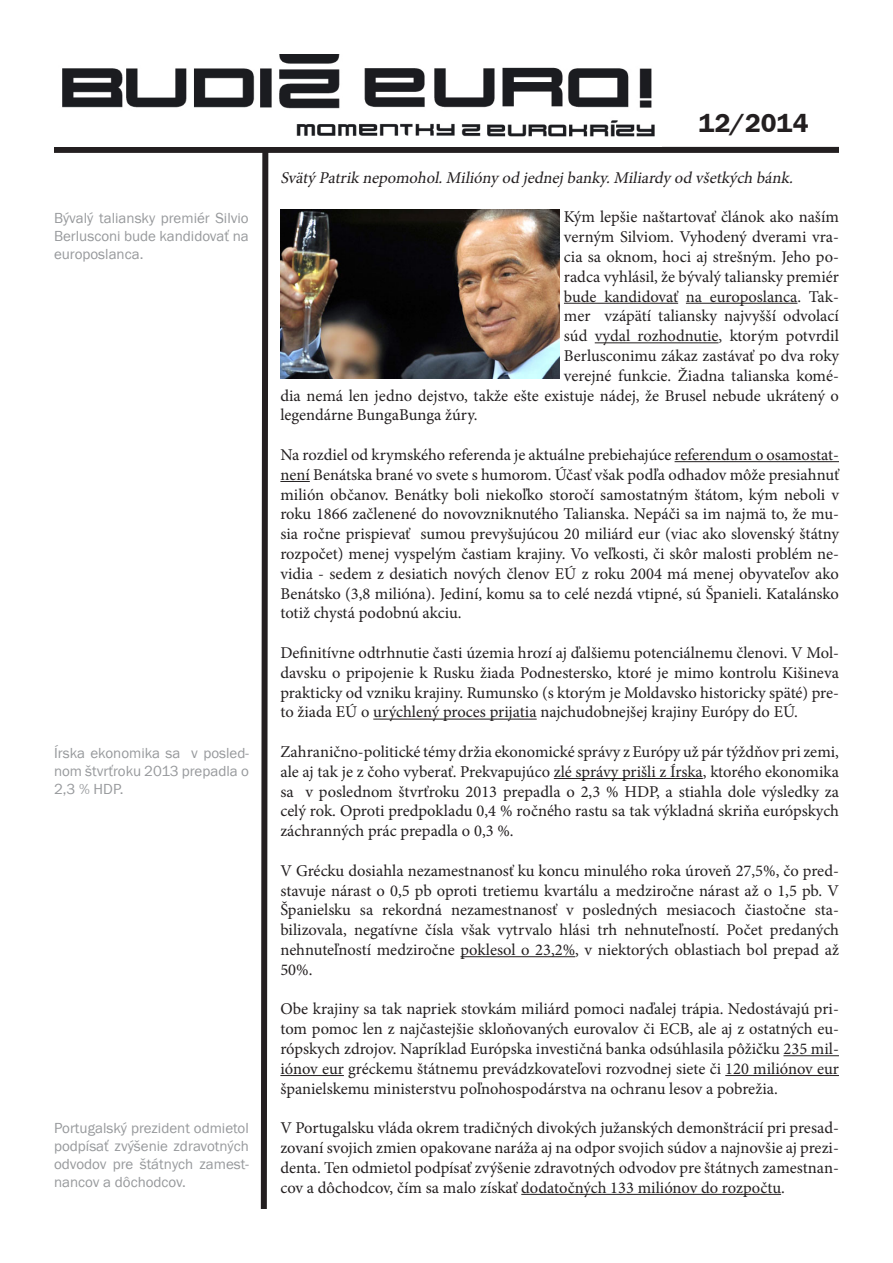
<style>
.page{position:relative;width:893px;height:1263px;background:#fff}
.page>*{position:absolute;margin:0;border:0;box-sizing:border-box;transform-origin:0 0}
.t1{font:600 27px "Franklin Gothic Itc TEE";letter-spacing:.01em;color:#231f20}
.t2{font:16.5px/19.8px "Minion Pro";color:#231f20;text-align:justify}
.t3{font:italic 16.5px "Minion Pro";color:#231f20}
.t4{font:15px/18px "Franklin Gothic Itc TEE";color:#97999c;text-align:justify}
</style>
<div class="page">
<div style="left:54px;top:147px;width:785px;height:6px;background:#231f20"></div>
<svg style="left:258px;top:152px;width:13px;height:1057px"></svg>
<img style="left:62px;top:54px;width:593px;height:83px">
<hr style="left:564px;top:303px;width:114px;height:1px;background:#231f20">
<hr style="left:686px;top:303px;width:111px;height:1px;background:#231f20">
<hr style="left:595px;top:342px;width:123px;height:1px;background:#231f20">
<hr style="left:675px;top:461px;width:164px;height:1px;background:#231f20">
<hr style="left:280px;top:481px;width:30px;height:1px;background:#231f20">
<hr style="left:373px;top:719px;width:164px;height:1px;background:#231f20">
<hr style="left:554px;top:778px;width:149px;height:1px;background:#231f20">
<hr style="left:460px;top:956px;width:115px;height:1px;background:#231f20">
<hr style="left:783px;top:1055px;width:56px;height:1px;background:#231f20">
<hr style="left:280px;top:1075px;width:64px;height:1px;background:#231f20">
<hr style="left:725px;top:1075px;width:114px;height:1px;background:#231f20">
<hr style="left:521px;top:1194px;width:260px;height:1px;background:#231f20">
<img style="left:280px;top:209px;width:280px;height:169px">
<p class="t4" style="left:54px;top:209px;width:196px">Bývalý taliansky premiér Silvio Berlusconi bude kandidovať na europoslanca.</p>
<p class="t4" style="left:54px;top:744px;width:196px">Írska ekonomika sa v posled&shy;nom štvrťroku 2013 prepadla o 2,3 % HDP.</p>
<p class="t4" style="left:54px;top:1119px;width:196px">Portugalský prezident odmietol podpísať zvýšenie zdravotných odvodov pre štátnych zamest&shy;nancov a dôchodcov.</p>
<p class="t1" style="left:698px;top:108px;width:112px">12/2014</p>
<p class="t3" style="left:280px;top:166px;width:518px">Svätý Patrik nepomohol.Milióny od j ednej banky.Miliardy od všetkých bánk.</p>
<p class="t2" style="left:564px;top:207px;width:277px">Kým lepšie naštartovať článok ako naším</p>
<p class="t2" style="left:564px;top:227px;width:277px">verným Silviom. Vyhodený dverami vra-</p>
<p class="t2" style="left:564px;top:247px;width:277px">cia sa oknom, hoci aj strešným. Jeho po-</p>
<p class="t2" style="left:564px;top:267px;width:277px">radca vyhlásil, že bývalý taliansky premiér</p>
<p class="t2" style="left:564px;top:286px;width:277px">bude kandidovať na europoslanca. Tak-</p>
<p class="t2" style="left:564px;top:306px;width:277px">mer vzápätí taliansky najvyšší odvolací</p>
<p class="t2" style="left:564px;top:326px;width:277px">súd vydal rozhodnutie, ktorým potvrdil</p>
<p class="t2" style="left:564px;top:346px;width:277px">Berlusconimu zákaz zastávať po dva roky</p>
<p class="t2" style="left:564px;top:366px;width:277px">verejné funkcie. Žiadna talianska komé-</p>
<p class="t2" style="left:280px;top:385px;width:560px">dia nemá len jedno dejstvo, takže ešte existuje nádej, že Brusel nebude ukrátený o</p>
<p class="t2" style="left:280px;top:405px;width:199px">legendárne BungaBunga žúry.</p>
<p class="t2" style="left:280px;top:445px;width:560px">Na rozdiel od krymského referenda je aktuálne prebiehajúce referendum o osamostat&shy;není Benátska brané vo svete s humorom. Účasť však podľa odhadov môže presiahnuť milión občanov. Benátky boli niekoľko storočí samostatným štátom, kým neboli v roku 1866 začlenené do novovzniknutého Talianska. Nepáči sa im najmä to, že mu&shy;sia ročne prispievať sumou prevyšujúcou 20 miliárd eur (viac ako slovenský štátny rozpočet) menej vyspelým častiam krajiny. Vo veľkosti, či skôr malosti problém ne&shy;vidia - sedem z desiatich nových členov EÚ z roku 2004 má menej obyvateľov ako Benátsko (3,8 milióna). Jediní, komu sa to celé nezdá vtipné, sú Španieli. Katalánsko totiž chystá podobnú akciu.</p>
<p class="t2" style="left:280px;top:643px;width:560px">Definitívne odtrhnutie časti územia hrozí aj ďalšiemu potenciálnemu členovi. V Mol&shy;davsku o pripojenie k Rusku žiada Podnestersko, ktoré je mimo kontrolu Kišineva prakticky od vzniku krajiny. Rumunsko (s ktorým je Moldavsko historicky späté) pre&shy;to žiada EÚ o urýchlený proces prijatia najchudobnejšej krajiny Európy do EÚ.</p>
<p class="t2" style="left:280px;top:742px;width:560px">Zahranično-politické témy držia ekonomické správy z Európy už pár týždňov pri zemi, ale aj tak je z čoho vyberať. Prekvapujúco zlé správy prišli z Írska, ktorého ekonomika sa v poslednom štvrťroku 2013 prepadla o 2,3 % HDP, a stiahla dole výsledky za celý rok. Oproti predpokladu 0,4 % ročného rastu sa tak výkladná skriňa európskych záchranných prác prepadla o 0,3 %.</p>
<p class="t2" style="left:280px;top:861px;width:560px">V Grécku dosiahla nezamestnanosť ku koncu minulého roka úroveň 27,5%, čo pred&shy;stavuje nárast o 0,5 pb oproti tretiemu kvartálu a medziročne nárast až o 1,5 pb. V Španielsku sa rekordná nezamestnanosť v posledných mesiacoch čiastočne sta&shy;bilizovala, negatívne čísla však vytrvalo hlási trh nehnuteľností. Počet predaných nehnuteľností medziročne poklesol o 23,2%, v niektorých oblastiach bol prepad až 50%.</p>
<p class="t2" style="left:280px;top:999px;width:560px">Obe krajiny sa tak napriek stovkám miliárd pomoci naďalej trápia. Nedostávajú pri&shy;tom pomoc len z najčastejšie skloňovaných eurovalov či ECB, ale aj z ostatných eu&shy;rópskych zdrojov. Napríklad Európska investičná banka odsúhlasila pôžičku 235 mil&shy;iónov eur gréckemu štátnemu prevádzkovateľovi rozvodnej siete či 120 miliónov eur španielskemu ministerstvu poľnohospodárstva na ochranu lesov a pobrežia.</p>
<p class="t2" style="left:280px;top:1118px;width:560px">V Portugalsku vláda okrem tradičných divokých južanských demonštrácií pri presad&shy;zovaní svojich zmien opakovane naráža aj na odpor svojich súdov a najnovšie aj prezi&shy;denta. Ten odmietol podpísať zvýšenie zdravotných odvodov pre štátnych zamestnan&shy;cov a dôchodcov, čím sa malo získať dodatočných 133 miliónov do rozpočtu.</p>
</div>
